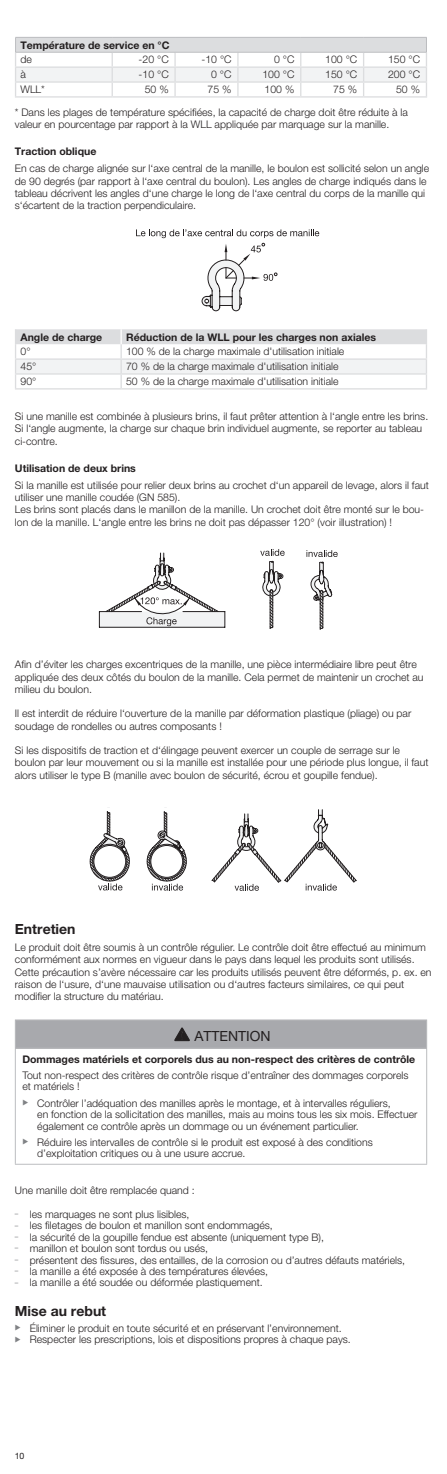
<style>
.page{position:relative;width:447px;height:1474px;background:#fff}
.page>*{position:absolute;margin:0;border:0;box-sizing:border-box;transform-origin:0 0}
.t1{font:700 14px "Helvetica Neue LT Pro";color:#231f20}
.t2{font:14px "Helvetica Neue LT Pro";color:#231f20}
.t3{font:300 10.5px/12.2px "Helvetica Neue LT Pro";color:#231f20}
.t4{font:700 10.5px "Helvetica Neue LT Pro";color:#231f20}
.t5{font:8.75px "Helvetica Neue LT Pro";color:#231f20}
</style>
<div class="page">
<hr style="left:15px;top:96px;width:97px;height:2px;background:#dcdddf">
<hr style="left:112px;top:96px;width:63px;height:2px;background:#dcdddf">
<hr style="left:175px;top:96px;width:63px;height:2px;background:#dcdddf">
<hr style="left:238px;top:96px;width:62px;height:2px;background:#dcdddf">
<hr style="left:300px;top:96px;width:63px;height:2px;background:#dcdddf">
<hr style="left:363px;top:96px;width:64px;height:2px;background:#dcdddf">
<hr style="left:15px;top:37px;width:97px;height:1px;background:#bcbdc0">
<svg style="left:15px;top:38px;width:412px;height:58px"></svg>
<hr style="left:112px;top:37px;width:63px;height:1px;background:#bcbdc0">
<hr style="left:175px;top:37px;width:63px;height:1px;background:#bcbdc0">
<hr style="left:238px;top:37px;width:62px;height:1px;background:#bcbdc0">
<hr style="left:300px;top:37px;width:63px;height:1px;background:#bcbdc0">
<hr style="left:363px;top:37px;width:63px;height:1px;background:#bcbdc0">
<hr style="left:15px;top:52px;width:97px;height:1px;background:#bcbdc0">
<hr style="left:112px;top:52px;width:63px;height:1px;background:#bcbdc0">
<hr style="left:175px;top:52px;width:63px;height:1px;background:#bcbdc0">
<hr style="left:238px;top:52px;width:62px;height:1px;background:#bcbdc0">
<hr style="left:300px;top:52px;width:63px;height:1px;background:#bcbdc0">
<hr style="left:363px;top:52px;width:63px;height:1px;background:#bcbdc0">
<svg style="left:136px;top:229px;width:183px;height:82px"></svg>
<hr style="left:15px;top:388px;width:106px;height:1px;background:#dcdddf">
<hr style="left:121px;top:388px;width:306px;height:1px;background:#dcdddf">
<svg style="left:15px;top:329px;width:412px;height:59px"></svg>
<svg style="left:98px;top:549px;width:239px;height:80px"></svg>
<svg style="left:89px;top:809px;width:268px;height:81px"></svg>
<div style="left:15px;top:1019px;width:411px;height:29px;background:#a8a9ad"></div>
<hr style="left:15px;top:1048px;width:1px;height:115px;background:#bcbdc0">
<hr style="left:426px;top:1048px;width:1px;height:115px;background:#bcbdc0">
<hr style="left:15px;top:1163px;width:412px;height:1px;background:#bcbdc0">
<hr style="left:15px;top:1019px;width:412px;height:1px;background:#bcbdc0">
<svg style="left:15px;top:1020px;width:1px;height:27px"></svg>
<svg style="left:426px;top:1020px;width:1px;height:27px"></svg>
<hr style="left:15px;top:1047px;width:412px;height:1px;background:#bcbdc0">
<svg style="left:174px;top:1027px;width:15px;height:13px"></svg>
<p class="t4" style="left:20px;top:38px;width:150px">Température de service en °C</p>
<p class="t3" style="left:20px;top:53px;width:13px">de</p>
<p class="t3" style="left:138px;top:53px;width:32px">-20 °C</p>
<p class="t3" style="left:201px;top:53px;width:32px">-10 °C</p>
<p class="t3" style="left:274px;top:53px;width:22px">0 °C</p>
<p class="t3" style="left:325px;top:53px;width:34px">100 °C</p>
<p class="t3" style="left:388px;top:53px;width:34px">150 °C</p>
<p class="t3" style="left:20px;top:68px;width:7px">à</p>
<p class="t3" style="left:138px;top:68px;width:32px">-10 °C</p>
<p class="t3" style="left:211px;top:68px;width:22px">0 °C</p>
<p class="t3" style="left:262px;top:68px;width:34px">100 °C</p>
<p class="t3" style="left:325px;top:68px;width:34px">150 °C</p>
<p class="t3" style="left:388px;top:68px;width:34px">200 °C</p>
<p class="t3" style="left:20px;top:83px;width:26px">WLL*</p>
<p class="t3" style="left:145px;top:83px;width:25px">50 %</p>
<p class="t3" style="left:207px;top:83px;width:25px">75 %</p>
<p class="t3" style="left:264px;top:83px;width:31px">100 %</p>
<p class="t3" style="left:333px;top:83px;width:25px">75 %</p>
<p class="t3" style="left:15px;top:78px;width:406px;line-height:22.6px;text-indent:381px">50 % * Dans les plages de température spécifiées, la capacité de charge doit être réduite à la</p>
<p class="t3" style="left:15px;top:118px;width:376px">valeur en pourcentage par rapport à la WLL appliquée par marquage sur la manille.</p>
<p class="t4" style="left:15px;top:145px;width:83px">Traction oblique</p>
<p class="t3" style="left:15px;top:162px;width:415px">En cas de charge alignée sur l‘axe central de la manille, le boulon est sollicité selon un angle de 90 degrés (par rapport à l‘axe central du boulon). Les angles de charge indiqués dans le tableau décrivent les angles d‘une charge le long de l‘axe central du corps de la manille qui s‘écartent de la traction perpendiculaire.</p>
<p class="t4" style="left:20px;top:330px;width:83px">Angle de charge</p>
<p class="t4" style="left:126px;top:330px;width:251px">Réduction de la WLL pour les charges non axiales</p>
<p class="t3" style="left:20px;top:345px;width:12px">0°</p>
<p class="t3" style="left:126px;top:345px;width:220px">100 % de la charge maximale d'utilisation initiale</p>
<p class="t3" style="left:20px;top:360px;width:17px">45°</p>
<p class="t3" style="left:126px;top:360px;width:214px">70 % de la charge maximale d'utilisation initiale</p>
<p class="t3" style="left:20px;top:375px;width:17px">90°</p>
<p class="t3" style="left:126px;top:375px;width:214px">50 % de la charge maximale d'utilisation initiale</p>
<p class="t3" style="left:15px;top:410px;width:414px">Si une manille est combinée à plusieurs brins, il faut prêter attention à l‘angle entre les brins.<br>Si l‘angle augmente, la charge sur chaque brin individuel augmente, se reporter au tableau ci-contre.</p>
<p class="t4" style="left:15px;top:461px;width:122px">Utilisation de deux brins</p>
<p class="t3" style="left:15px;top:479px;width:415px">Si la manille est utilisée pour relier deux brins au crochet d‘un appareil de levage, alors il faut utiliser une manille coudée (GN 585).<br>Les brins sont placés dans le manillon de la manille. Un crochet doit être monté sur le bou&shy;lon de la manille. L‘angle entre les brins ne doit pas dépasser 120° (voir illustration) !</p>
<p class="t3" style="left:15px;top:658px;width:410px">Afin d’éviter les charges excentriques de la manille, une pièce intermédiaire libre peut être appliquée des deux côtés du boulon de la manille. Cela permet de maintenir un crochet au milieu du boulon.</p>
<p class="t3" style="left:15px;top:707px;width:398px">Il est interdit de réduire l‘ouverture de la manille par déformation plastique (pliage) ou par soudage de rondelles ou autres composants !</p>
<p class="t3" style="left:15px;top:744px;width:415px">Si les dispositifs de traction et d‘élingage peuvent exercer un couple de serrage sur le boulon par leur mouvement ou si la manille est installée pour une période plus longue, il faut alors utiliser le type B (manille avec boulon de sécurité, écrou et goupille fendue).</p>
<h1 class="t1" style="left:15px;top:920px;width:62px">Entretien</h1>
<p class="t3" style="left:15px;top:941px;width:418px">Le produit doit être soumis à un contrôle régulier. Le contrôle doit être effectué au minimum conformément aux normes en vigueur dans le pays dans lequel les produits sont utilisés.<br>Cette précaution s’avère nécessaire car les produits utilisés peuvent être déformés, p. ex. en raison de l‘usure, d‘une mauvaise utilisation ou d‘autres facteurs similaires, ce qui peut modifier la structure du matériau.</p>
<h1 class="t2" style="left:194px;top:1027px;width:78px">ATTENTION</h1>
<p class="t4" style="left:22px;top:1052px;width:394px">Dommages matériels et corporels dus au non-respect des critères de contrôle</p>
<p class="t3" style="left:22px;top:1069px;width:387px;line-height:11.4px">Tout non-respect des critères de contrôle risque d’entraîner des dommages corporels et matériels !</p>
<p class="t3" style="left:37px;top:1097px;width:381px;line-height:11.4px">Contrôler l’adéquation des manilles après le montage, et à intervalles réguliers,<br>en fonction de la sollicitation des manilles, mais au moins tous les six mois. Effectuer également ce contrôle après un dommage ou un événement particulier.</p>
<p class="t3" style="left:37px;top:1136px;width:337px;line-height:11.4px">Réduire les intervalles de contrôle si le produit est exposé à des conditions d’exploitation critiques ou à une usure accrue.</p>
<p class="t3" style="left:15px;top:1184px;width:181px">Une manille doit être remplacée quand :</p>
<p class="t3" style="left:15px;top:1207px;width:176px"><sup>–</sup> les marquages ne sont plus lisibles,</p>
<p class="t3" style="left:15px;top:1219px;width:259px"><sup>–</sup> les filetages de boulon et manillon sont endommagés,</p>
<p class="t3" style="left:15px;top:1230px;width:310px"><sup>–</sup> la sécurité de la goupille fendue est absente (uniquement type B),</p>
<p class="t3" style="left:15px;top:1242px;width:195px"><sup>–</sup> manillon et boulon sont tordus ou usés,</p>
<p class="t3" style="left:15px;top:1253px;width:391px"><sup>–</sup> présentent des fissures, des entailles, de la corrosion ou d’autres défauts matériels,</p>
<p class="t3" style="left:15px;top:1264px;width:254px"><sup>–</sup> la manille a été exposée à des températures élevées,</p>
<p class="t3" style="left:15px;top:1276px;width:249px"><sup>–</sup> la manille a été soudée ou déformée plastiquement.</p>
<h1 class="t1" style="left:15px;top:1301px;width:93px">Mise au rebut</h1>
<p class="t3" style="left:30px;top:1322px;width:322px;line-height:11.4px">Éliminer le produit en toute sécurité et en préservant l’environnement.<br>Respecter les prescriptions, lois et dispositions propres à chaque pays.</p>
<p class="t5" style="left:15px;top:1450px;width:11px">10</p>
</div>
